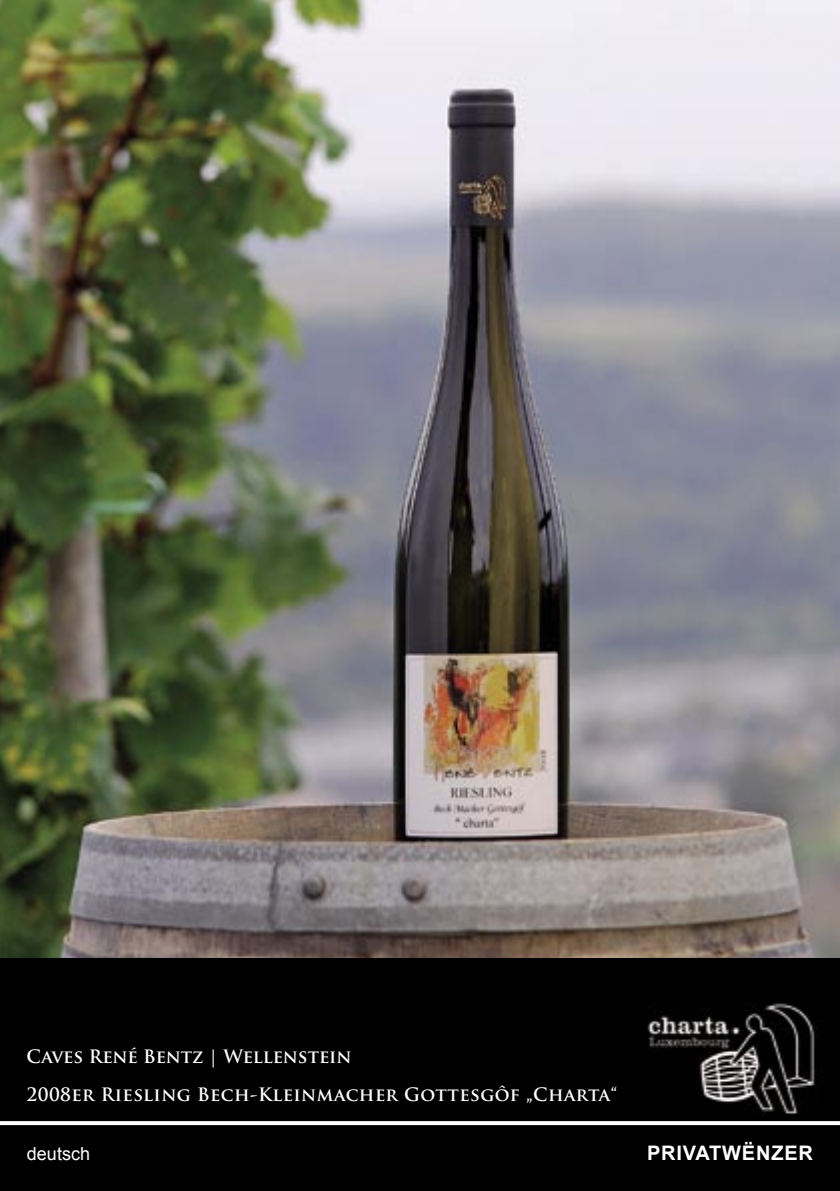
<style>
.page{position:relative;width:840px;height:1191px;background:#fff}
.page>*{position:absolute;margin:0;border:0;box-sizing:border-box;transform-origin:0 0}
.t1{font:700 20px "Arial";letter-spacing:.04em;color:#fff}
.Absatzformat_1{font:700 18px "Trajan Pro";letter-spacing:.015em;color:#fff}
.t2{font:18px "Arial";color:#fff}
</style>
<div class="page">
<img style="left:0;top:0;width:839px;height:958px">
<div style="left:0;top:958px;width:839px;height:233px;background:#000"></div>
<svg style="left:0;top:1121px;width:839px;height:4px"></svg>
<p class="Absatzformat_1" style="left:26px;top:1045px;width:326px">Caves René Bentz | Wellenstein</p>
<p class="Absatzformat_1" style="left:26px;top:1083px;width:592px">2008er Riesling Bech-Kleinmacher Gottesgôf „Charta“</p>
<p class="t2" style="left:27px;top:1142px;width:65px">deutsch</p>
<p class="t1" style="left:646px;top:1140px;width:167px">PRIVATWËNZER</p>
</div>
